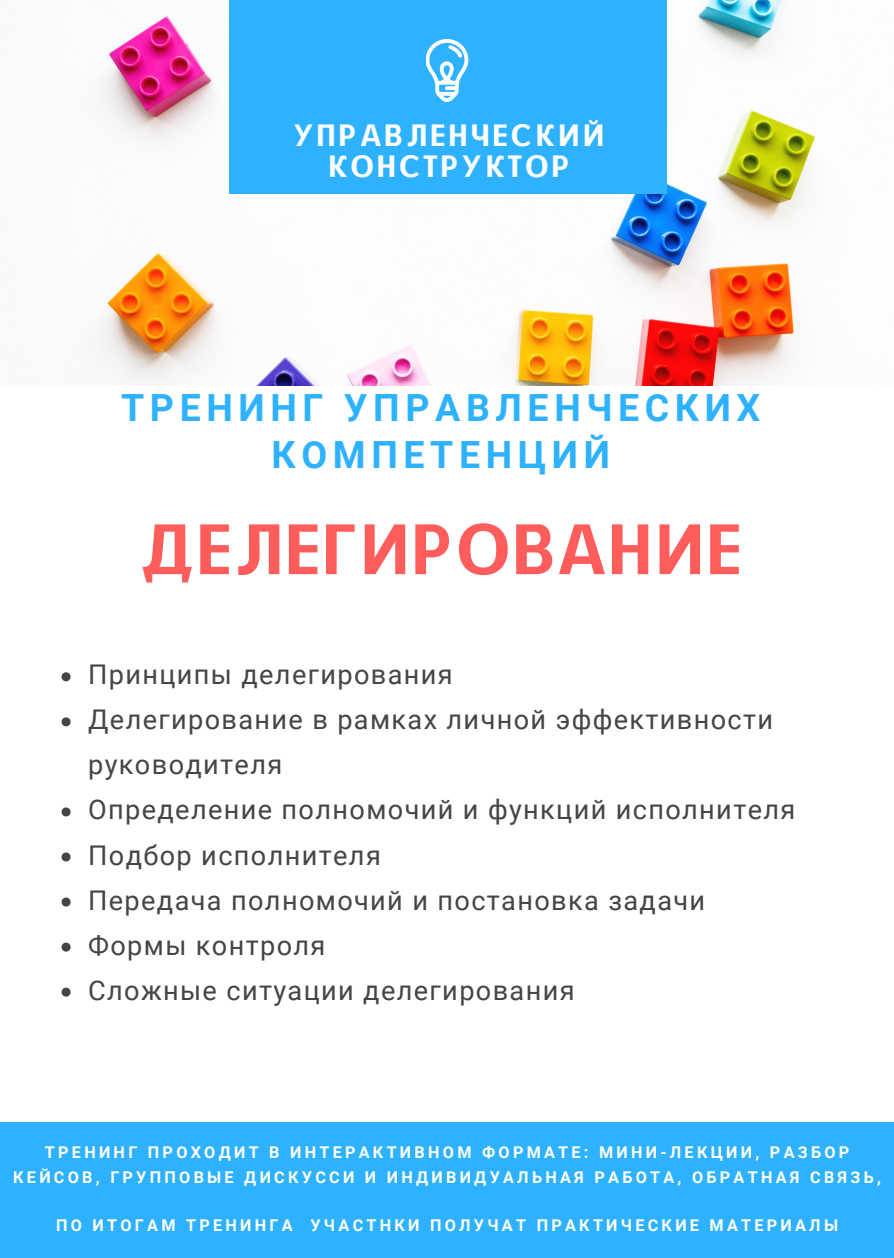
<style>
.page{position:relative;width:894px;height:1258px;background:#fff}
.page>*{position:absolute;margin:0;border:0;box-sizing:border-box;transform-origin:0 0}
.t1{font:69px "CAT Neuzeit";letter-spacing:.06em;color:#ff5c5c}
.t2{font:700 37.5px/46.5px "Roboto";letter-spacing:.15em;color:#2eb2ff;text-align:center}
.t3{font:30px/31.8px "CAT Neuzeit";letter-spacing:.13em;color:#fff;text-align:center}
.t4{font:27px/45px "Roboto";letter-spacing:.05em;color:#454543}
.t5{font:700 16.2px/24.3px "Roboto";letter-spacing:.2em;color:#fff;text-align:center}
</style>
<div class="page">
<img style="left:99px;top:0;width:716px;height:386px">
<div style="left:230px;top:0;width:436px;height:194px;background:#2eb2ff"></div>
<svg style="left:426px;top:39px;width:42px;height:63px"></svg>
<div style="left:0;top:1122px;width:893px;height:136px;background:#2eb2ff"></div>
<svg style="left:62px;top:672px;width:9px;height:9px"></svg>
<svg style="left:62px;top:717px;width:9px;height:9px"></svg>
<svg style="left:62px;top:807px;width:9px;height:9px"></svg>
<svg style="left:62px;top:852px;width:9px;height:9px"></svg>
<svg style="left:62px;top:897px;width:9px;height:9px"></svg>
<svg style="left:62px;top:942px;width:9px;height:9px"></svg>
<svg style="left:62px;top:987px;width:9px;height:9px"></svg>
<p class="t3" style="left:294px;top:118px;width:311px">УПРАВЛЕНЧЕСКИЙ<br>КОНСТРУКТОР</p>
<p class="t2" style="left:121px;top:385px;width:640px">ТРЕНИНГ УПРАВЛЕНЧЕСКИХ<br>КОМПЕТЕНЦИЙ</p>
<p class="t1" style="left:141px;top:506px;width:601px">ДЕЛЕГИРОВАНИЕ</p>
<p class="t4" style="left:88px;top:652px;width:366px">Принципы делегирования</p>
<p class="t4" style="left:88px;top:698px;width:686px">Делегирование в рамках личной эффективности руководителя</p>
<p class="t4" style="left:88px;top:788px;width:708px">Определение полномочий и функций исполнителя</p>
<p class="t4" style="left:88px;top:833px;width:294px">Подбор исполнителя</p>
<p class="t4" style="left:88px;top:878px;width:618px">Передача полномочий и постановка задачи</p>
<p class="t4" style="left:88px;top:923px;width:239px">Формы контроля</p>
<p class="t4" style="left:88px;top:968px;width:488px">Сложные ситуации делегирования</p>
<p class="t5" style="left:13px;top:1140px;width:869px">ТРЕНИНГ ПРОХОДИТ В ИНТЕРАКТИВНОМ ФОРМАТЕ: МИНИ-ЛЕКЦИИ, РАЗБОР<br>КЕЙСОВ, ГРУППОВЫЕ ДИСКУССИ И ИНДИВИДУАЛЬНАЯ РАБОТА, ОБРАТНАЯ СВЯЗЬ,</p>
<p class="t5" style="left:56px;top:1213px;width:783px">ПО ИТОГАМ ТРЕНИНГА УЧАСТНКИ ПОЛУЧАТ ПРАКТИЧЕСКИЕ МАТЕРИАЛЫ</p>
</div>
